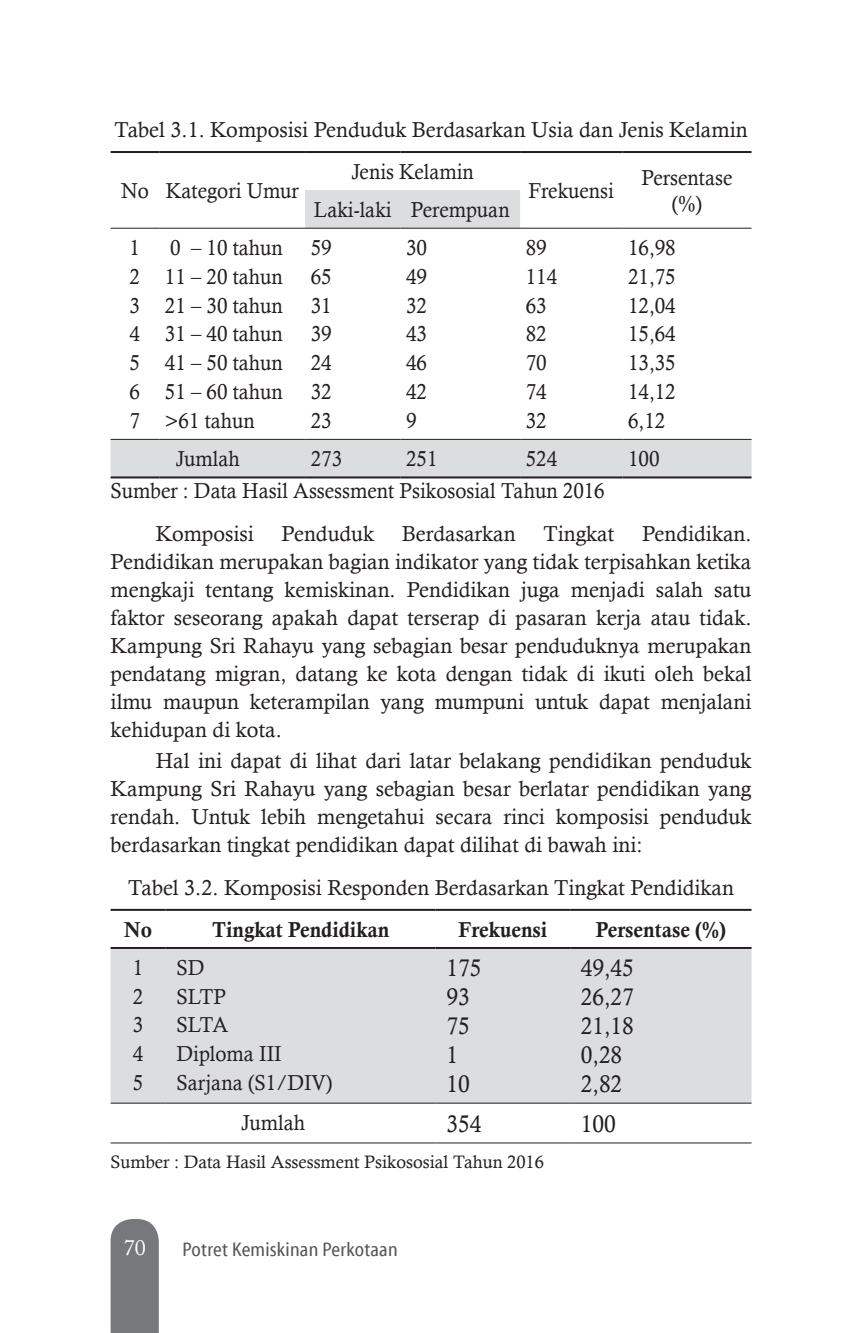
<style>
.page{position:relative;width:865px;height:1333px;background:#fff}
.page>*{position:absolute;margin:0;border:0;box-sizing:border-box;transform-origin:0 0}
.t1{font:24px/28.8px "Calisto";color:#231f20;scale:.95 1}
.t2{font:22px "Adobe Caslon Pro";color:#fff}
.t3{font:21.6px/28px "Calisto";color:#231f20;text-align:justify}
.t4{font:21.6px/28.8px "Calisto";color:#231f20;text-align:justify;scale:.95 1}
.t5{font:21.6px "Calis MT Bol";color:#231f20;scale:.95 1}
.t6{font:20px "Myriad Cn Web";letter-spacing:.01em;color:#57585a}
.t7{font:18px "Calisto";color:#231f20}
</style>
<div class="page">
<div style="left:111px;top:1219px;width:48px;height:113px;background:#76787b"></div>
<svg style="left:111px;top:190px;width:640px;height:286px"></svg>
<hr style="left:111px;top:151px;width:48px;height:2px;background:#231f20">
<hr style="left:159px;top:151px;width:146px;height:2px;background:#231f20">
<hr style="left:305px;top:151px;width:95px;height:2px;background:#231f20">
<hr style="left:400px;top:151px;width:120px;height:2px;background:#231f20">
<hr style="left:520px;top:151px;width:102px;height:2px;background:#231f20">
<hr style="left:622px;top:151px;width:129px;height:2px;background:#231f20">
<hr style="left:111px;top:228px;width:48px;height:1px;background:#231f20">
<hr style="left:159px;top:228px;width:146px;height:1px;background:#231f20">
<hr style="left:305px;top:228px;width:95px;height:1px;background:#231f20">
<hr style="left:400px;top:228px;width:120px;height:1px;background:#231f20">
<hr style="left:520px;top:228px;width:102px;height:1px;background:#231f20">
<hr style="left:622px;top:228px;width:129px;height:1px;background:#231f20">
<hr style="left:111px;top:439px;width:48px;height:1px;background:#231f20">
<hr style="left:159px;top:439px;width:146px;height:1px;background:#231f20">
<hr style="left:305px;top:439px;width:95px;height:1px;background:#231f20">
<hr style="left:400px;top:439px;width:120px;height:1px;background:#231f20">
<hr style="left:520px;top:439px;width:102px;height:1px;background:#231f20">
<hr style="left:622px;top:439px;width:129px;height:1px;background:#231f20">
<hr style="left:111px;top:476px;width:48px;height:2px;background:#231f20">
<hr style="left:159px;top:476px;width:146px;height:2px;background:#231f20">
<hr style="left:305px;top:476px;width:95px;height:2px;background:#231f20">
<hr style="left:400px;top:476px;width:120px;height:2px;background:#231f20">
<hr style="left:520px;top:476px;width:102px;height:2px;background:#231f20">
<hr style="left:622px;top:476px;width:129px;height:2px;background:#231f20">
<div style="left:111px;top:948px;width:640px;height:154px;background:#dcdddf"></div>
<hr style="left:111px;top:908px;width:55px;height:2px;background:#231f20">
<hr style="left:166px;top:908px;width:269px;height:2px;background:#231f20">
<hr style="left:435px;top:908px;width:135px;height:2px;background:#231f20">
<hr style="left:570px;top:908px;width:181px;height:2px;background:#231f20">
<hr style="left:111px;top:946px;width:55px;height:2px;background:#231f20">
<hr style="left:166px;top:946px;width:269px;height:2px;background:#231f20">
<hr style="left:435px;top:946px;width:135px;height:2px;background:#231f20">
<hr style="left:570px;top:946px;width:181px;height:2px;background:#231f20">
<hr style="left:111px;top:1102px;width:55px;height:1px;background:#231f20">
<hr style="left:166px;top:1102px;width:269px;height:1px;background:#231f20">
<hr style="left:435px;top:1102px;width:135px;height:1px;background:#231f20">
<hr style="left:570px;top:1102px;width:181px;height:1px;background:#231f20">
<hr style="left:111px;top:1142px;width:55px;height:1px;background:#231f20">
<hr style="left:166px;top:1142px;width:269px;height:1px;background:#231f20">
<hr style="left:435px;top:1142px;width:135px;height:1px;background:#231f20">
<hr style="left:570px;top:1142px;width:181px;height:1px;background:#231f20">
<p class="t3" style="left:114px;top:116px;width:634px">Tabel 3.1. Komposisi Penduduk Berdasarkan Usia dan Jenis Kelamin</p>
<p class="t4" style="left:121px;top:176px;width:188px">No Kategori Umur</p>
<p class="t4" style="left:351px;top:157px;width:130px">Jenis Kelamin</p>
<p class="t4" style="left:641px;top:163px;width:97px">Persentase</p>
<p class="t4" style="left:528px;top:176px;width:91px">Frekuensi</p>
<p class="t4" style="left:314px;top:195px;width:207px">Laki-laki Perempuan</p>
<p class="t4" style="left:672px;top:189px;width:33px">(%)</p>
<p class="t4" style="left:130px;top:233px;width:13px">1<br>2<br>3<br>4<br>5<br>6<br>7</p>
<p class="t4" style="left:165px;top:233px;width:126px">0 – 10 tahun 11 – 20 tahun 21 – 30 tahun 31 – 40 tahun 41 – 50 tahun 51 – 60 tahun &gt;61 tahun</p>
<p class="t4" style="left:311px;top:233px;width:24px">59<br>65<br>31<br>39<br>24<br>32<br>23</p>
<p class="t4" style="left:406px;top:233px;width:24px">30<br>49<br>32<br>43<br>46<br>42<br>9</p>
<p class="t4" style="left:525px;top:233px;width:35px;text-align:left">89<br>114<br>63<br>82<br>70<br>74<br>32</p>
<p class="t4" style="left:628px;top:233px;width:52px">16,98<br>21,75<br>12,04<br>15,64<br>13,35<br>14,12<br>6,12</p>
<p class="t4" style="left:176px;top:444px;width:69px">Jumlah</p>
<p class="t4" style="left:311px;top:444px;width:35px">273</p>
<p class="t4" style="left:406px;top:444px;width:35px">251</p>
<p class="t4" style="left:526px;top:444px;width:35px">524</p>
<p class="t4" style="left:628px;top:444px;width:35px">100</p>
<p class="t4" style="left:156px;top:469px;width:474px;line-height:42.8px;text-indent:-45px">Sumber : Data Hasil Assessment Psikososial Tahun 2016<br>Komposisi</p>
<p class="t3" style="left:111px;top:519px;width:642px;text-indent:531px">Pendidikan.<br>Pendidikan merupakan bagian indikator yang tidak terpisahkan ketika mengkaji tentang kemiskinan. Pendidikan juga menjadi salah satu faktor seseorang apakah dapat terserap di pasaran kerja atau tidak.<br>Kampung Sri Rahayu yang sebagian besar penduduknya merupakan pendatang migran, datang ke kota dengan tidak di ikuti oleh bekal ilmu maupun keterampilan yang mumpuni untuk dapat menjalani kehidupan di kota.</p>
<p class="t3" style="left:111px;top:746px;width:642px;text-indent:45px">Hal ini dapat di lihat dari latar belakang pendidikan penduduk Kampung Sri Rahayu yang sebagian besar berlatar pendidikan yang rendah. Untuk lebih mengetahui secara rinci komposisi penduduk berdasarkan tingkat pendidikan dapat dilihat di bawah ini:</p>
<p class="t3" style="left:128px;top:873px;width:607px">Tabel 3.2. Komposisi Responden Berdasarkan Tingkat Pendidikan</p>
<p class="t5" style="left:124px;top:916px;width:31px">No</p>
<p class="t5" style="left:212px;top:916px;width:188px">Tingkat Pendidikan</p>
<p class="t5" style="left:458px;top:916px;width:95px">Frekuensi</p>
<p class="t5" style="left:596px;top:916px;width:138px">Persentase (%)</p>
<p class="t4" style="left:133px;top:952px;width:13px">1<br>2<br>3<br>4<br>5</p>
<p class="t4" style="left:177px;top:952px;width:166px;text-align:left">SD<br>SLTP<br>SLTA<br>Diploma III<br>Sarjana (S1/DIV)</p>
<p class="t1" style="left:446px;top:953px;width:38px">175<br>93<br>75<br>1<br>10</p>
<p class="t1" style="left:581px;top:953px;width:57px">49,45<br>26,27<br>21,18<br>0,28<br>2,82</p>
<p class="t4" style="left:241px;top:1107px;width:69px">Jumlah</p>
<p class="t1" style="left:446px;top:1108px;width:38px">354</p>
<p class="t1" style="left:581px;top:1108px;width:38px">100</p>
<p class="t7" style="left:111px;top:1151px;width:435px">Sumber : Data Hasil Assessment Psikososial Tahun 2016</p>
<p class="t3" style="left:281px;top:519px;width:94px">Penduduk</p>
<p class="t3" style="left:402px;top:519px;width:115px">Berdasarkan</p>
<p class="t3" style="left:543px;top:519px;width:72px">Tingkat</p>
<p class="t2" style="left:124px;top:1234px;width:23px">70</p>
<p class="t6" style="left:182px;top:1238px;width:217px">Potret Kemiskinan Perkotaan</p>
</div>
